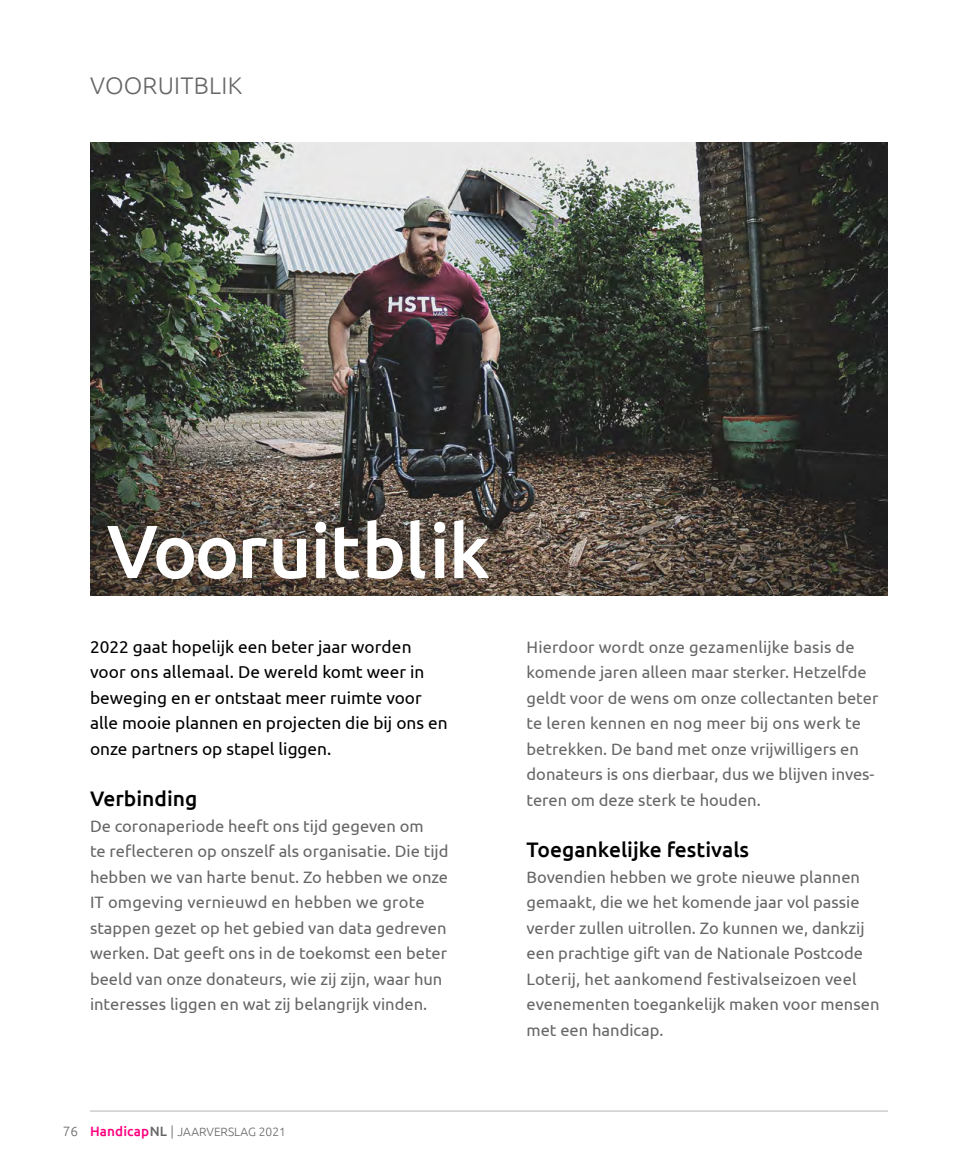
<style>
.page{position:relative;width:978px;height:1170px;background:#fff}
.page>*{position:absolute;margin:0;border:0;box-sizing:border-box;transform-origin:0 0}
.t1{font:500 75px "Ubuntu";letter-spacing:-.02em;color:#fff}
.t2{font:300 24px "Ubuntu";letter-spacing:.01em;color:#666}
.t3{font:500 21px "Ubuntu";color:#000}
.t4{font:17.25px/25.5px "Ubuntu";color:#000}
.t5{font:16.5px/25.5px "Ubuntu";color:#666}
.t6{font:300 12px "Ubuntu";color:#666}
.s1{font-size:13.5px}
.s2{font-weight:500;font-size:13.5px;color:#ff007e}
.s3{font-weight:500;font-size:13.5px}
</style>
<div class="page">
<hr style="left:90px;top:1110px;width:798px;height:1px;background:#b3b3b3">
<img style="left:90px;top:142px;width:798px;height:453px">
<h2 class="t2" style="left:90px;top:71px;width:154px">VOORUITBLIK</h2>
<h1 class="t1" style="left:107px;top:504px;width:385px">Vooruitblik</h1>
<p class="t4" style="left:90px;top:633px;width:359px">2022 gaat hopelijk een beter jaar worden voor ons allemaal. De wereld komt weer in beweging en er ontstaat meer ruimte voor alle mooie plannen en projecten die bij ons en onze partners op stapel liggen.</p>
<p class="t3" style="left:90px;top:785px;width:109px">Verbinding</p>
<p class="t5" style="left:90px;top:812px;width:360px">De coronaperiode heeft ons tijd gegeven om<br>te reflecteren op onszelf als organisatie. Die tijd hebben we van harte benut. Zo hebben we onze IT omgeving vernieuwd en hebben we grote stappen gezet op het gebied van data gedreven werken. Dat geeft ons in de toekomst een beter beeld van onze donateurs, wie zij zijn, waar hun interesses liggen en wat zij belangrijk vinden.</p>
<p class="t6" style="left:63px;top:1124px;width:225px"><span class="s1">76</span> <span class="s2">Handicap</span><span class="s3">NL</span> <span class="s1">|</span> JAARVERSLAG 2021</p>
<p class="t5" style="left:527px;top:633px;width:353px">Hierdoor wordt onze gezamenlijke basis de komende jaren alleen maar sterker. Hetzelfde geldt voor de wens om onze collectanten beter te leren kennen en nog meer bij ons werk te betrekken. De band met onze vrijwilligers en donateurs is ons dierbaar, dus we blijven inves&shy;teren om deze sterk te houden.</p>
<p class="t3" style="left:527px;top:836px;width:224px">Toegankelijke festivals</p>
<p class="t5" style="left:527px;top:863px;width:354px">Bovendien hebben we grote nieuwe plannen gemaakt, die we het komende jaar vol passie verder zullen uitrollen. Zo kunnen we, dankzij een prachtige gift van de Nationale Postcode Loterij, het aankomend festivalseizoen veel evenementen toegankelijk maken voor mensen met een handicap.</p>
</div>
